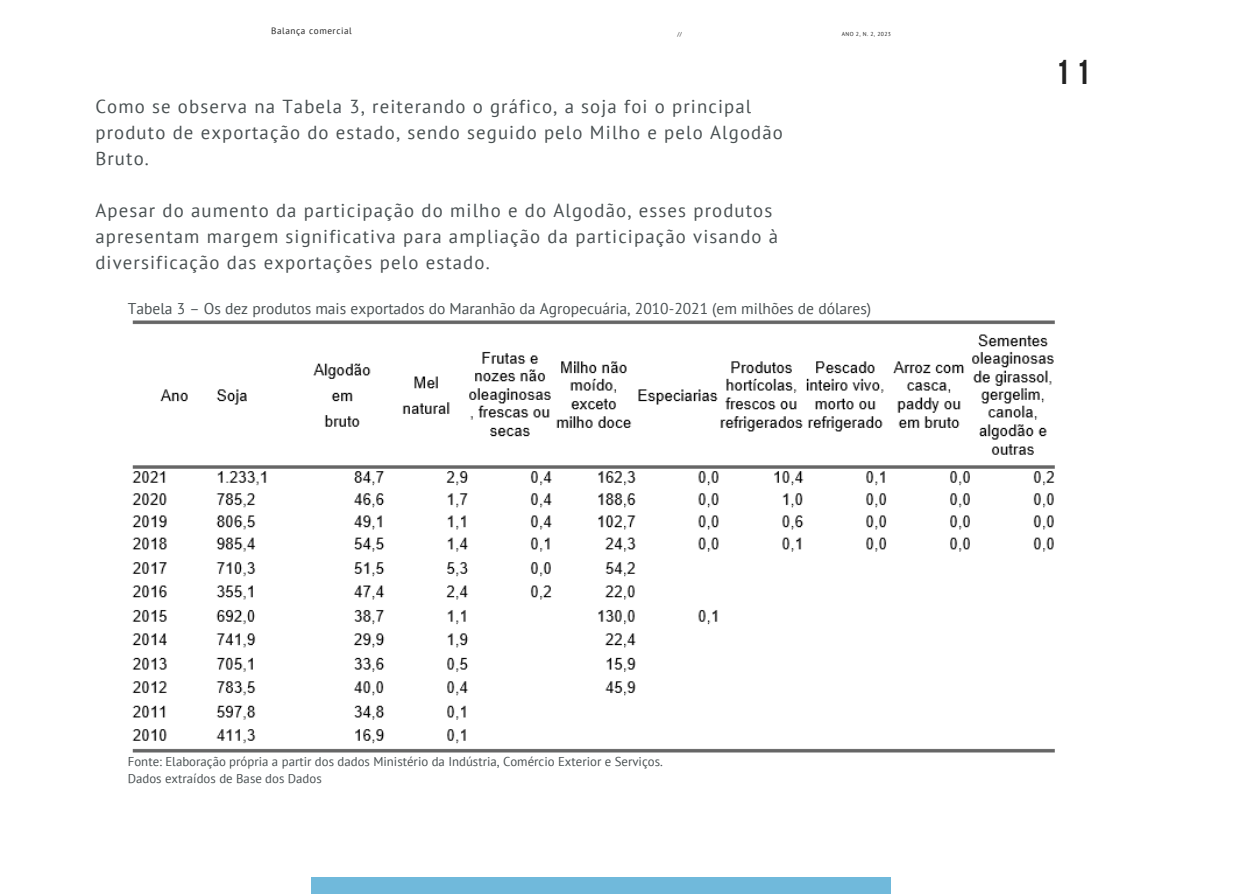
<style>
.page{position:relative;width:1233px;height:894px;background:#fff}
.page>*{position:absolute;margin:0;border:0;box-sizing:border-box;transform-origin:0 0}
.t1{font:700 34.35px "Bebas Neue";color:#222}
.t2{font:18.75px/25.8px "PT Sans";letter-spacing:.06em;color:#495052}
.t3{font:15.6px "PT Sans";color:#495052}
.t4{font:12.75px "PT Sans";color:#495052}
.t5{font:9.3px "PT Sans";letter-spacing:.06em;color:#222}
.t6{font:5.7px "PT Sans";letter-spacing:.06em;color:#222}
</style>
<div class="page">
<div style="left:312px;top:877px;width:579px;height:16px;background:#70b9db"></div>
<img style="left:132px;top:320px;width:923px;height:433px">
<p class="t5" style="left:271px;top:25px;width:82px">Balança comercial</p>
<p class="t6" style="left:677px;top:30px;width:6px">//</p>
<p class="t6" style="left:842px;top:30px;width:50px">ANO 2, N. 2, 2023</p>
<p class="t2" style="left:95px;top:93px;width:689px">Como se observa na Tabela 3, reiterando o gráfico, a soja foi o principal produto de exportação do estado, sendo seguido pelo Milho e pelo Algodão<br>Bruto.</p>
<p class="t2" style="left:95px;top:197px;width:684px">Apesar do aumento da participação do milho e do Algodão, esses produtos apresentam margem significativa para ampliação da participação visando à diversificação das exportações pelo estado.</p>
<p class="t3" style="left:128px;top:298px;width:745px">Tabela 3 – Os dez produtos mais exportados do Maranhão da Agropecuária, 2010-2021 (em milhões de dólares)</p>
<p class="t1" style="left:1056px;top:58px;width:36px">11</p>
<p class="t4" style="left:128px;top:752px;width:537px">Fonte: Elaboração própria a partir dos dados Ministério da Indústria, Comércio Exterior e Serviços.</p>
<p class="t4" style="left:128px;top:769px;width:195px">Dados extraídos de Base dos Dados</p>
</div>
